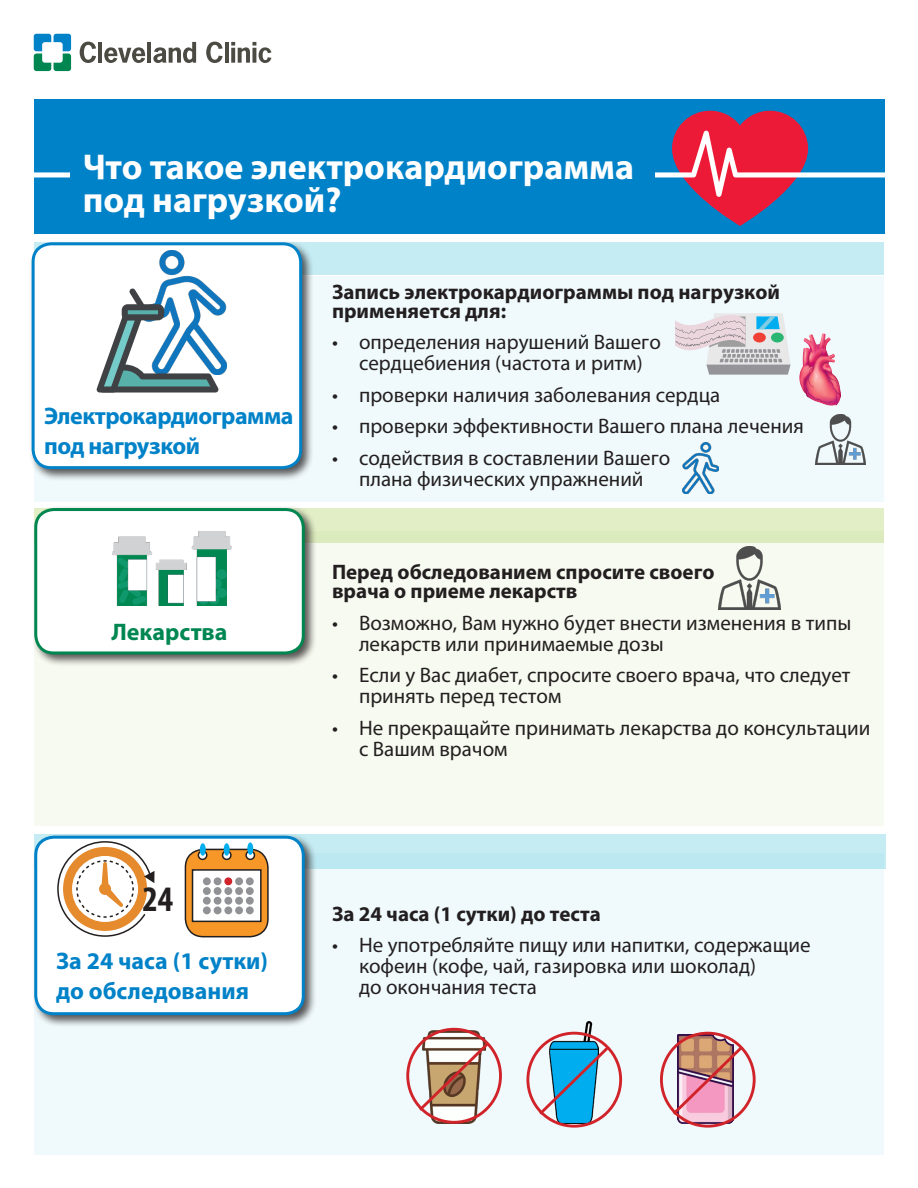
<style>
.page{position:relative;width:918px;height:1188px;background:#fff}
.page>*{position:absolute;margin:0;border:0;box-sizing:border-box;transform-origin:0 0}
.t1{font:700 36px/33px "Myriad Pro";color:#fff}
.t2{font:700 condensed 36px "Myriad Pro";color:#231f20}
.t3{font:700 24px/30px "Myriad Pro";letter-spacing:-.015em;color:#0082c8}
.t4{font:700 24px "Myriad Pro";color:#008751}
.t5{font:21px/21px "Myriad Pro";color:#231f20}
.t6{font:700 21px/19.2px "Myriad Pro";color:#231f20}
</style>
<div class="page">
<div style="left:34px;top:276px;width:850px;height:225px;background:#f0fafc"></div>
<div style="left:34px;top:242px;width:850px;height:33px;background:#c5ebf3"></div>
<div style="left:29px;top:239px;width:286px;height:243px;background:#231f20;opacity:.75"></div>
<div style="left:33px;top:244px;width:268px;height:224px;background:#fff;border-radius:18px"></div>
<div style="left:32px;top:242px;width:270px;height:227px;border:3px solid #0082c8;border-radius:18px"></div>
<div style="left:34px;top:853px;width:850px;height:301px;background:#f0fafc"></div>
<div style="left:34px;top:531px;width:850px;height:294px;background:#f7faf0"></div>
<div style="left:34px;top:508px;width:850px;height:34px;background:#e1eec6"></div>
<div style="left:34px;top:834px;width:851px;height:34px;background:#c5ebf3"></div>
<svg style="left:80px;top:42px;width:16px;height:21px"></svg>
<hr style="left:98px;top:42px;width:4px;height:21px;background:#4c4b43">
<svg style="left:104px;top:47px;width:41px;height:16px"></svg>
<hr style="left:147px;top:42px;width:4px;height:21px;background:#4c4b43">
<svg style="left:153px;top:42px;width:43px;height:21px"></svg>
<svg style="left:206px;top:42px;width:17px;height:21px"></svg>
<hr style="left:225px;top:42px;width:4px;height:21px;background:#4c4b43">
<svg style="left:231px;top:42px;width:40px;height:21px"></svg>
<svg style="left:34px;top:34px;width:37px;height:37px"></svg>
<div style="left:34px;top:99px;width:851px;height:134px;background:#0082c8"></div>
<svg style="left:676px;top:111px;width:128px;height:115px"></svg>
<svg style="left:34px;top:131px;width:851px;height:66px"></svg>
<div style="left:70px;top:112px;width:584px;height:99px;background:#0082c8"></div>
<svg style="left:675px;top:313px;width:116px;height:62px"></svg>
<img style="left:683px;top:442px;width:35px;height:52px">
<div style="left:31px;top:505px;width:286px;height:162px;background:#231f20;opacity:.75"></div>
<div style="left:36px;top:510px;width:267px;height:143px;background:#fff;border-radius:18px"></div>
<div style="left:34px;top:508px;width:271px;height:146px;border:3px solid #008751;border-radius:18px"></div>
<div style="left:31px;top:833px;width:286px;height:195px;background:#231f20;opacity:.75"></div>
<div style="left:36px;top:837px;width:267px;height:177px;background:#fff;border-radius:18px"></div>
<div style="left:34px;top:836px;width:271px;height:179px;border:3px solid #0082c8;border-radius:18px"></div>
<img style="left:159px;top:251px;width:68px;height:123px">
<svg style="left:97px;top:289px;width:121px;height:104px"></svg>
<img style="left:799px;top:333px;width:42px;height:73px">
<img style="left:816px;top:414px;width:50px;height:50px">
<img style="left:112px;top:531px;width:120px;height:75px">
<img style="left:718px;top:547px;width:63px;height:62px">
<img style="left:548px;top:1021px;width:50px;height:102px">
<img style="left:422px;top:1030px;width:64px;height:93px">
<img style="left:677px;top:1035px;width:57px;height:89px">
<div style="left:406px;top:1028px;width:96px;height:96px;border:3px solid #d1232a;border-radius:50%"></div>
<svg style="left:416px;top:1040px;width:76px;height:74px"></svg>
<div style="left:526px;top:1032px;width:96px;height:96px;border:3px solid #d1232a;border-radius:50%"></div>
<svg style="left:536px;top:1043px;width:76px;height:75px"></svg>
<div style="left:660px;top:1032px;width:96px;height:96px;border:3px solid #d1232a;border-radius:50%"></div>
<svg style="left:670px;top:1043px;width:76px;height:75px"></svg>
<svg style="left:57px;top:841px;width:98px;height:96px"></svg>
<div style="left:185px;top:849px;width:83px;height:88px;background:#f79727;border-radius:18px"></div>
<div style="left:185px;top:849px;width:84px;height:88px;border:2px solid #231f20;border-radius:18px"></div>
<div style="left:193px;top:870px;width:68px;height:51px;background:#fff"></div>
<div style="left:192px;top:869px;width:70px;height:53px;border:2px solid #231f20"></div>
<div style="left:198px;top:850px;width:9px;height:10px;border:2px solid #231f20;border-radius:50%"></div>
<div style="left:222px;top:850px;width:10px;height:10px;border:2px solid #231f20;border-radius:50%"></div>
<div style="left:246px;top:851px;width:8px;height:8px;background:#fff;border-radius:50%"></div>
<div style="left:245px;top:850px;width:10px;height:10px;border:2px solid #231f20;border-radius:50%"></div>
<div style="left:200px;top:843px;width:6px;height:13px;background:#00aeef;border-radius:50%"></div>
<div style="left:247px;top:842px;width:6px;height:13px;background:#00aeef;border-radius:50%"></div>
<div style="left:224px;top:843px;width:6px;height:13px;background:#00aeef;border-radius:50%"></div>
<div style="left:203px;top:877px;width:8px;height:8px;background:#919295;border-radius:50%"></div>
<div style="left:203px;top:887px;width:8px;height:8px;background:#919295;border-radius:50%"></div>
<div style="left:203px;top:897px;width:8px;height:8px;background:#919295;border-radius:50%"></div>
<div style="left:203px;top:906px;width:8px;height:8px;background:#919295;border-radius:50%"></div>
<div style="left:214px;top:877px;width:8px;height:8px;background:#919295;border-radius:50%"></div>
<div style="left:214px;top:887px;width:8px;height:8px;background:#919295;border-radius:50%"></div>
<div style="left:214px;top:897px;width:8px;height:8px;background:#919295;border-radius:50%"></div>
<div style="left:214px;top:906px;width:8px;height:8px;background:#919295;border-radius:50%"></div>
<div style="left:224px;top:877px;width:8px;height:8px;background:#d1232a;border-radius:50%"></div>
<div style="left:224px;top:887px;width:8px;height:8px;background:#919295;border-radius:50%"></div>
<div style="left:224px;top:897px;width:8px;height:8px;background:#919295;border-radius:50%"></div>
<div style="left:224px;top:906px;width:8px;height:8px;background:#919295;border-radius:50%"></div>
<div style="left:235px;top:877px;width:8px;height:8px;background:#919295;border-radius:50%"></div>
<div style="left:235px;top:887px;width:8px;height:8px;background:#919295;border-radius:50%"></div>
<div style="left:235px;top:897px;width:8px;height:8px;background:#919295;border-radius:50%"></div>
<div style="left:235px;top:906px;width:8px;height:8px;background:#919295;border-radius:50%"></div>
<div style="left:246px;top:877px;width:8px;height:8px;background:#919295;border-radius:50%"></div>
<div style="left:246px;top:887px;width:8px;height:8px;background:#919295;border-radius:50%"></div>
<div style="left:246px;top:897px;width:8px;height:8px;background:#919295;border-radius:50%"></div>
<div style="left:246px;top:906px;width:8px;height:8px;background:#919295;border-radius:50%"></div>
<h1 class="t1" style="left:83px;top:149px;width:553px">Что такое электрокардиограмма под нагрузкой?</h1>
<p class="t3" style="left:44px;top:400px;width:251px">Электрокардиограмма под нагрузкой</p>
<p class="t4" style="left:111px;top:616px;width:118px">Лекарства</p>
<p class="t6" style="left:332px;top:281px;width:450px">Запись электрокардиограммы под нагрузкой применяется для:</p>
<p class="t5" style="left:332px;top:332px;width:330px;text-align:center">• определения нарушений Вашего сердцебиения (частота и ритм)</p>
<p class="t5" style="left:332px;top:384px;width:390px">• проверки наличия заболевания сердца</p>
<p class="t5" style="left:332px;top:416px;width:473px">• проверки эффективности Вашего плана лечения</p>
<p class="t5" style="left:332px;top:447px;width:340px;text-align:center">• содействия в составлении Вашего плана физических упражнений</p>
<p class="t6" style="left:332px;top:561px;width:384px">Перед обследованием спросите своего врача о приеме лекарств</p>
<p class="t5" style="left:359px;top:612px;width:494px;text-indent:-27px">• Возможно, Вам нужно будет внести изменения в типы лекарств или принимаемые дозы</p>
<p class="t5" style="left:359px;top:665px;width:493px;text-indent:-27px">• Если у Вас диабет, спросите своего врача, что следует принять перед тестом</p>
<p class="t5" style="left:359px;top:717px;width:513px;text-indent:-27px">• Не прекращайте принимать лекарства до консультации с Вашим врачом</p>
<h1 class="t2" style="left:142px;top:876px;width:32px">24</h1>
<p class="t3" style="left:56px;top:945px;width:213px">За 24 часа (1 сутки) до обследования</p>
<p class="t6" style="left:332px;top:904px;width:270px">За 24 часа (1 сутки) до теста</p>
<p class="t5" style="left:359px;top:935px;width:453px;text-indent:-27px">• Не употребляйте пищу или напитки, содержащие кофеин (кофе, чай, газировка или шоколад)<br>до окончания теста</p>
</div>
